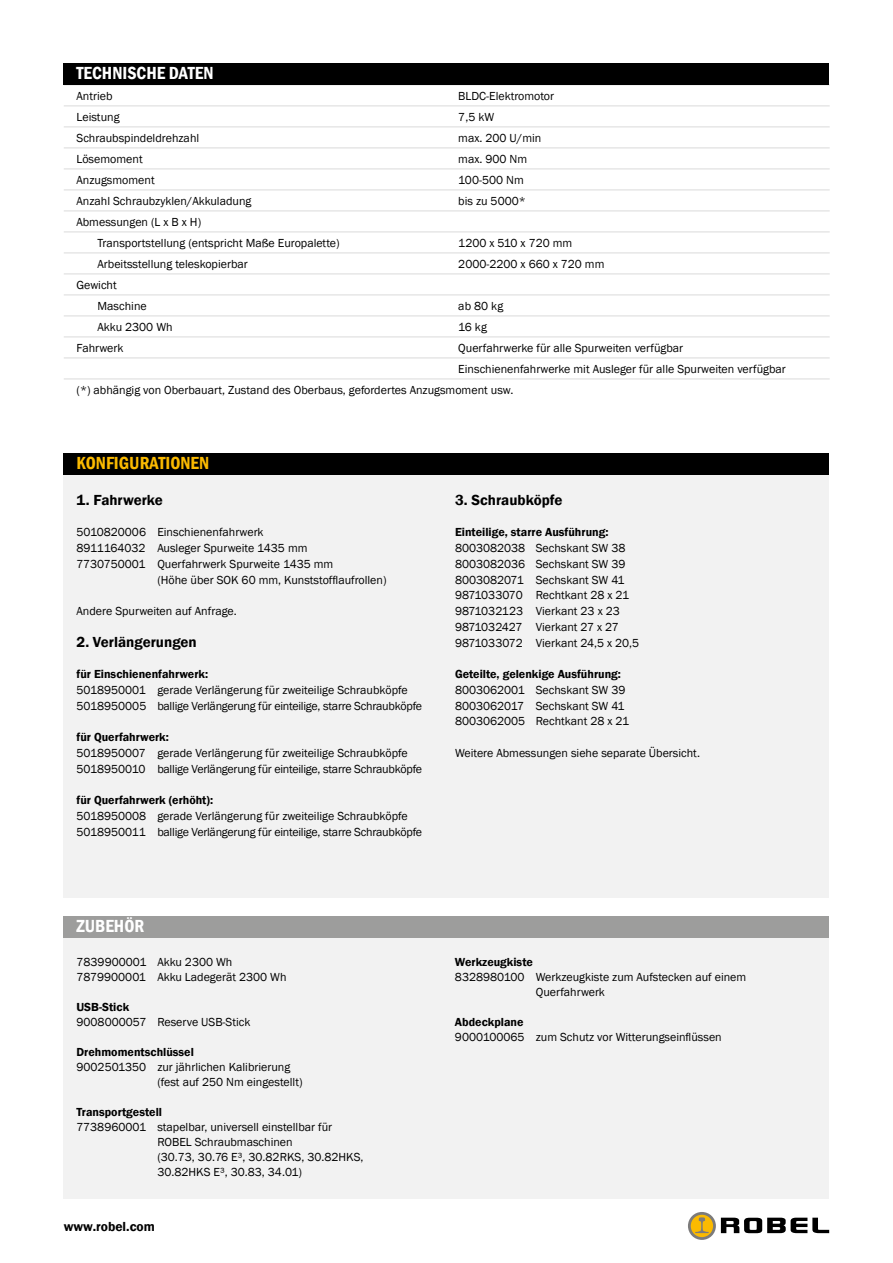
<style>
.page{position:relative;width:893px;height:1263px;background:#fff}
.page>*{position:absolute;margin:0;border:0;box-sizing:border-box;transform-origin:0 0}
.t1{font:600 condensed 18px "Franklin Gothic";color:#fff}
.t2{font:600 condensed 18px "Franklin Gothic";color:#fbba00}
.t3{font:600 15px "Franklin Gothic";color:#000}
.t4{font:600 13.5px "Franklin Gothic";color:#000}
.t5{font:12px/15.8px "Franklin Gothic";color:#000}
.t6{font:600 12px "Franklin Gothic";color:#000}
.t7{font:12px/15.8px "Franklin Gothic";letter-spacing:-.02em;color:#000}
</style>
<div class="page">
<div style="left:64px;top:473px;width:765px;height:424px;background:#f2f2f2"></div>
<div style="left:64px;top:936px;width:765px;height:263px;background:#f2f2f2"></div>
<div style="left:64px;top:916px;width:765px;height:21px;background:#9d9d9c"></div>
<div style="left:64px;top:453px;width:765px;height:21px;background:#000"></div>
<hr style="left:64px;top:85px;width:766px;height:1px;background:#dadada">
<hr style="left:64px;top:106px;width:766px;height:1px;background:#dadada">
<hr style="left:64px;top:127px;width:766px;height:1px;background:#dadada">
<hr style="left:64px;top:148px;width:766px;height:1px;background:#dadada">
<hr style="left:64px;top:169px;width:766px;height:1px;background:#dadada">
<hr style="left:64px;top:190px;width:766px;height:1px;background:#dadada">
<hr style="left:64px;top:211px;width:766px;height:1px;background:#dadada">
<hr style="left:64px;top:232px;width:766px;height:1px;background:#dadada">
<hr style="left:64px;top:253px;width:766px;height:1px;background:#dadada">
<hr style="left:64px;top:274px;width:766px;height:1px;background:#dadada">
<hr style="left:64px;top:295px;width:766px;height:1px;background:#dadada">
<hr style="left:64px;top:316px;width:766px;height:1px;background:#dadada">
<hr style="left:64px;top:337px;width:766px;height:1px;background:#dadada">
<hr style="left:64px;top:358px;width:766px;height:1px;background:#dadada">
<hr style="left:64px;top:379px;width:766px;height:1px;background:#dadada">
<div style="left:64px;top:64px;width:765px;height:21px;background:#000"></div>
<svg style="left:688px;top:1212px;width:28px;height:28px"></svg>
<svg style="left:721px;top:1218px;width:108px;height:15px"></svg>
<svg style="left:691px;top:1215px;width:22px;height:22px"></svg>
<svg style="left:695px;top:1217px;width:14px;height:16px"></svg>
<h1 class="t1" style="left:77px;top:61px;width:138px">TECHNISCHE DATEN</h1>
<p class="t5" style="left:77px;top:88px;width:38px">Antrieb</p>
<p class="t5" style="left:458px;top:88px;width:97px">BLDC-Elektromotor</p>
<p class="t5" style="left:77px;top:109px;width:45px">Leistung</p>
<p class="t5" style="left:458px;top:109px;width:37px">7,5 kW</p>
<p class="t5" style="left:77px;top:130px;width:124px">Schraubspindeldrehzahl</p>
<p class="t5" style="left:458px;top:130px;width:85px">max. 200 U/min</p>
<p class="t5" style="left:77px;top:151px;width:68px">Lösemoment</p>
<p class="t5" style="left:458px;top:151px;width:70px">max. 900 Nm</p>
<p class="t5" style="left:77px;top:172px;width:80px">Anzugsmoment</p>
<p class="t5" style="left:458px;top:172px;width:67px">100-500 Nm</p>
<p class="t5" style="left:77px;top:193px;width:176px">Anzahl Schraubzyklen/Akkuladung</p>
<p class="t5" style="left:458px;top:193px;width:69px">bis zu 5000*</p>
<p class="t5" style="left:98px;top:212px;width:244px;line-height:21px;text-indent:-21px">Abmessungen (L x B x H)<br>Transportstellung (entspricht Maße Europalette)</p>
<p class="t5" style="left:458px;top:235px;width:115px">1200 x 510 x 720 mm</p>
<p class="t5" style="left:98px;top:256px;width:152px">Arbeitsstellung teleskopierbar</p>
<p class="t5" style="left:458px;top:256px;width:148px">2000-2200 x 660 x 720 mm</p>
<p class="t5" style="left:98px;top:275px;width:51px;line-height:21px;text-indent:-21px">Gewicht<br>Maschine</p>
<p class="t5" style="left:458px;top:298px;width:46px">ab 80 kg</p>
<p class="t5" style="left:98px;top:319px;width:77px">Akku 2300 Wh</p>
<p class="t5" style="left:458px;top:319px;width:30px">16 kg</p>
<p class="t5" style="left:77px;top:340px;width:48px">Fahrwerk</p>
<p class="t5" style="left:458px;top:340px;width:226px">Querfahrwerke für alle Spurweiten verfügbar</p>
<p class="t5" style="left:458px;top:361px;width:329px">Einschienenfahrwerke mit Ausleger für alle Spurweiten verfügbar</p>
<p class="t5" style="left:77px;top:382px;width:438px">(*) abhängig von Oberbauart, Zustand des Oberbaus, gefordertes Anzugsmoment usw.</p>
<h1 class="t2" style="left:77px;top:451px;width:134px">KONFIGURATIONEN</h1>
<p class="t3" style="left:77px;top:491px;width:88px">1. Fahrwerke</p>
<p class="t5" style="left:77px;top:525px;width:189px">5010820006 Einschienenfahrwerk</p>
<p class="t5" style="left:77px;top:540px;width:232px">8911164032 Ausleger Spurweite 1435 mm</p>
<p class="t5" style="left:77px;top:556px;width:258px">7730750001 Querfahrwerk Spurweite 1435 mm</p>
<p class="t5" style="left:157px;top:572px;width:231px">(Höhe über SOK 60 mm, Kunststofflaufrollen)</p>
<p class="t5" style="left:77px;top:603px;width:162px">Andere Spurweiten auf Anfrage.</p>
<p class="t3" style="left:77px;top:632px;width:122px">2. Verlängerungen</p>
<p class="t6" style="left:77px;top:667px;width:133px">für Einschienenfahrwerk:</p>
<p class="t5" style="left:77px;top:682px;width:347px">5018950001 gerade Verlängerung für zweiteilige Schraubköpfe<br>5018950005 ballige Verlängerung für einteilige, starre Schraubköpfe</p>
<p class="t6" style="left:77px;top:730px;width:94px">für Querfahrwerk:</p>
<p class="t7" style="left:77px;top:745px;width:347px">5018950007 gerade Verlängerung für zweiteilige Schraubköpfe<br>5018950010 ballige Verlängerung für einteilige, starre Schraubköpfe</p>
<p class="t6" style="left:77px;top:793px;width:138px">für Querfahrwerk (erhöht):</p>
<p class="t5" style="left:77px;top:808px;width:347px">5018950008 gerade Verlängerung für zweiteilige Schraubköpfe<br>5018950011 ballige Verlängerung für einteilige, starre Schraubköpfe</p>
<h1 class="t1" style="left:77px;top:914px;width:69px">ZUBEHÖR</h1>
<p class="t5" style="left:77px;top:954px;width:211px;line-height:15px">7839900001 Akku 2300 Wh<br>7879900001 Akku Ladegerät 2300 Wh</p>
<p class="t6" style="left:77px;top:999px;width:54px">USB-Stick</p>
<p class="t5" style="left:77px;top:1014px;width:175px">9008000057 Reserve USB-Stick</p>
<p class="t6" style="left:77px;top:1044px;width:119px">Drehmomentschlüssel</p>
<p class="t5" style="left:157px;top:1059px;width:147px;line-height:15px;text-indent:-81px">9002501350 zur jährlichen Kalibrierung (fest auf 250 Nm eingestellt)</p>
<p class="t6" style="left:77px;top:1104px;width:87px">Transportgestell</p>
<p class="t5" style="left:157px;top:1119px;width:208px;line-height:15px;text-indent:-81px">7738960001 stapelbar, universell einstellbar für ROBEL Schraubmaschinen<br>(30.73, 30.76 E³, 30.82RKS, 30.82HKS, 30.82HKS E³, 30.83, 34.01)</p>
<p class="t4" style="left:64px;top:1218px;width:93px">www.robel.com</p>
<p class="t3" style="left:455px;top:491px;width:109px">3. Schraubköpfe</p>
<p class="t6" style="left:455px;top:525px;width:155px">Einteilige, starre Ausführung:</p>
<p class="t5" style="left:455px;top:540px;width:186px">8003082038 Sechskant SW 38<br>8003082036 Sechskant SW 39<br>8003082071 Sechskant SW 41<br>9871033070 Rechtkant 28 x 21<br>9871032123 Vierkant 23 x 23<br>9871032427 Vierkant 27 x 27<br>9871033072 Vierkant 24,5 x 20,5</p>
<p class="t6" style="left:455px;top:667px;width:167px">Geteilte, gelenkige Ausführung:</p>
<p class="t5" style="left:455px;top:682px;width:176px">8003062001 Sechskant SW 39<br>8003062017 Sechskant SW 41<br>8003062005 Rechtkant 28 x 21</p>
<p class="t5" style="left:455px;top:745px;width:246px">Weitere Abmessungen siehe separate Übersicht.</p>
<p class="t6" style="left:455px;top:954px;width:79px">Werkzeugkiste</p>
<p class="t5" style="left:536px;top:969px;width:212px;line-height:15px;text-indent:-81px">8328980100 Werkzeugkiste zum Aufstecken auf einem<br>Querfahrwerk</p>
<p class="t6" style="left:455px;top:1014px;width:70px">Abdeckplane</p>
<p class="t5" style="left:455px;top:1029px;width:268px">9000100065 zum Schutz vor Witterungseinflüssen</p>
</div>
